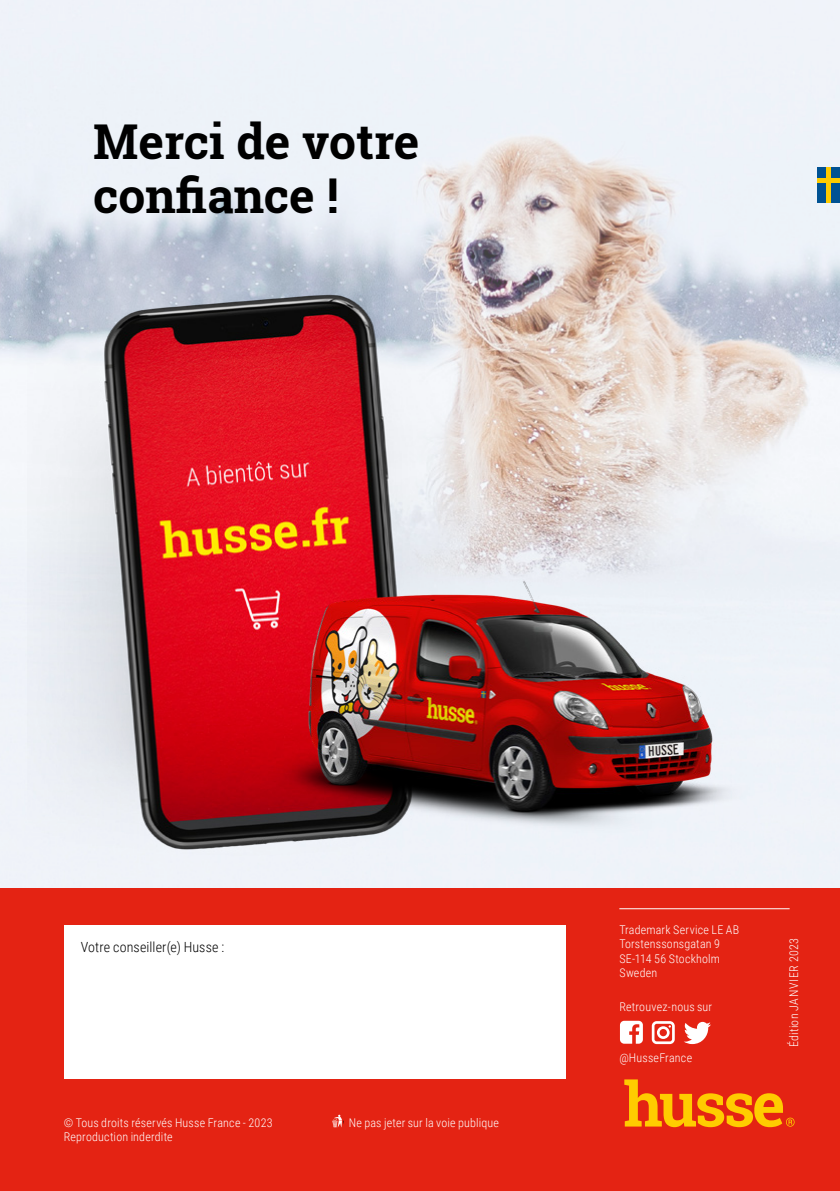
<style>
.page{position:relative;width:840px;height:1191px;background:#fff}
.page>*{position:absolute;margin:0;border:0;box-sizing:border-box;transform-origin:0 0}
.t1{font:700 48px/54px "Roboto Slab";color:#000}
.t2{font:300 14px "Roboto Condensed";letter-spacing:.01em;color:#000}
.t3{font:300 12px/14.4px "Roboto Condensed";letter-spacing:.015em;color:#fff}
</style>
<div class="page">
<div style="left:0;top:888px;width:839px;height:303px;background:#e42313"></div>
<div style="left:64px;top:925px;width:501px;height:154px;background:#fff"></div>
<svg style="left:624px;top:1079px;width:170px;height:48px"></svg>
<svg style="left:684px;top:1021px;width:26px;height:23px"></svg>
<svg style="left:651px;top:1021px;width:23px;height:23px"></svg>
<svg style="left:620px;top:1020px;width:22px;height:23px"></svg>
<svg style="left:332px;top:1114px;width:10px;height:13px"></svg>
<hr style="left:619px;top:908px;width:170px;height:1px;background:#fff">
<img style="left:0;top:0;width:839px;height:887px">
<img style="left:28px;top:285px;width:460px;height:574px">
<img style="left:268px;top:571px;width:480px;height:269px">
<div style="left:817px;top:167px;width:22px;height:36px;background:#005293"></div>
<div style="left:817px;top:178px;width:22px;height:5px;background:#fecb00"></div>
<hr style="left:826px;top:167px;width:4px;height:36px;background:#fecb00">
<h1 class="t1" style="left:93px;top:114px;width:327px">Merci de votre confiance !</h1>
<p class="t2" style="left:81px;top:937px;width:145px">Votre conseiller(e) Husse :</p>
<p class="t3" style="left:64px;top:1114px;width:210px">© Tous droits réservés Husse France - 2023<br>Reproduction inderdite</p>
<p class="t3" style="left:348px;top:1114px;width:152px">Ne pas jeter sur la voie publique</p>
<p class="t3" style="left:619px;top:922px;width:121px">Trademark Service LE AB<br>Torstenssonsgatan 9<br>SE-114 56 Stockholm<br>Sweden</p>
<p class="t3" style="left:619px;top:998px;width:94px">Retrouvez-nous sur</p>
<p class="t3" style="left:619px;top:1050px;width:74px">@HusseFrance</p>
<p class="t3" style="left:785px;top:1046px;width:110px;rotate:-90deg">Édition JANVIER 2023</p>
</div>
